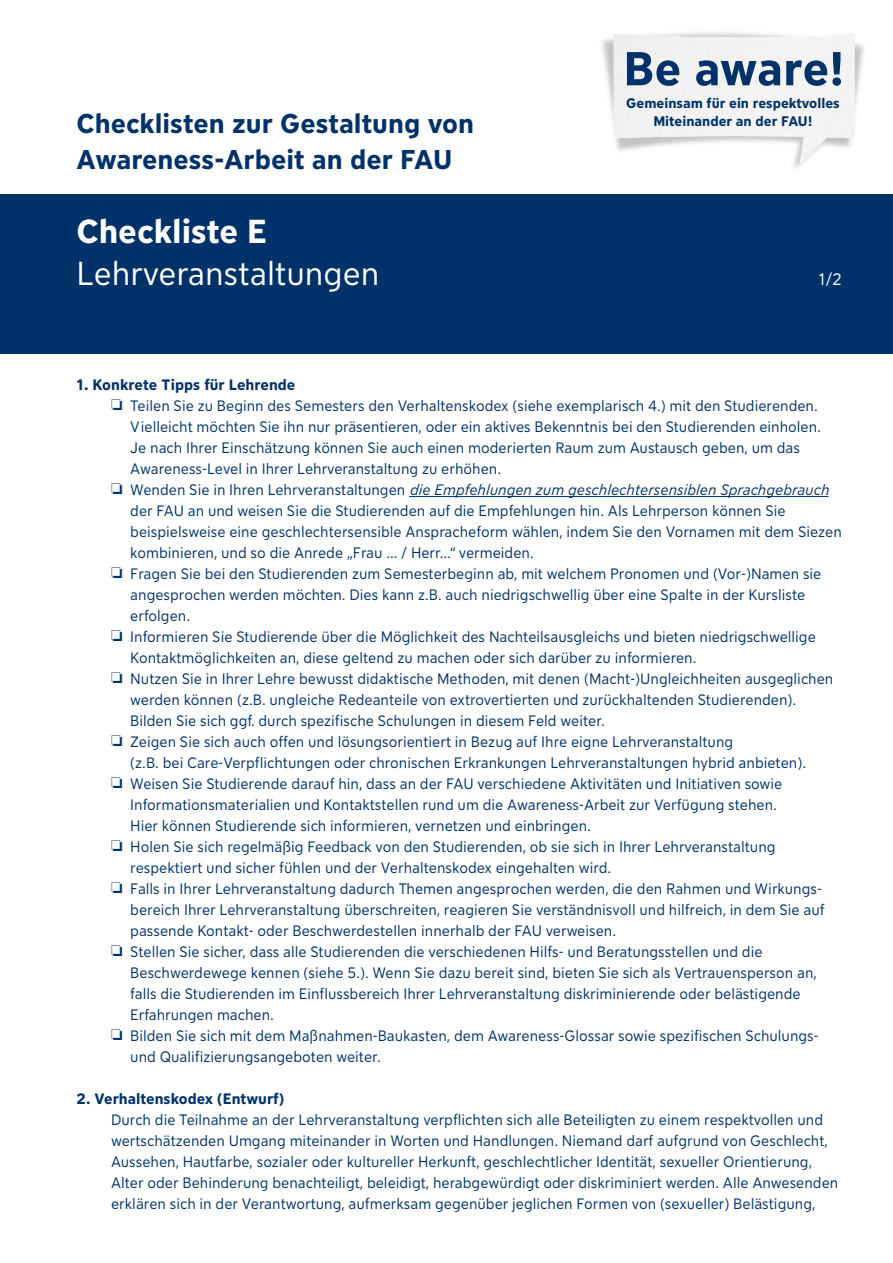
<style>
.page{position:relative;width:893px;height:1263px;background:#fff}
.page>*{position:absolute;margin:0;border:0;box-sizing:border-box;transform-origin:0 0}
.t1{font:33px "FAU Sans";color:#fff}
.t2{font:700 33px "FAU Sans";color:#fff}
.t3{font:700 27px/36px "FAU Sans";color:#003269}
.t4{font:16.5px "FAU Sans";color:#fff}
.t5{font:15px/21px "FAU Sans";color:#003269}
.t6{font:italic 15px "FAU Sans";color:#003269}
.t7{font:700 15px "FAU Sans";color:#003269}
.t8{font:700 13.8px/17.5px "FAU Sans";color:#003269;text-align:center}
.s1{font-style:normal}
</style>
<div class="page">
<div style="left:0;top:194px;width:893px;height:159px;background:#003269"></div>
<hr style="left:409px;top:496px;width:419px;height:1px;background:#003269">
<img style="left:602px;top:32px;width:262px;height:136px">
<svg style="left:614px;top:34px;width:240px;height:130px"></svg>
<h2 class="t3" style="left:77px;top:104px;width:399px">Checklisten zur Gestaltung von<br>Awareness-Arbeit an der FAU</h2>
<p class="t8" style="left:626px;top:94px;width:215px">Gemeinsam für ein respektvolles<br>Miteinander an der FAU!</p>
<h1 class="t2" style="left:77px;top:207px;width:192px">Checkliste E</h1>
<h1 class="t1" style="left:77px;top:250px;width:305px">Lehrveranstaltungen</h1>
<p class="t4" style="left:819px;top:267px;width:25px">1/2</p>
<p class="t7" style="left:77px;top:374px;width:220px">1. Konkrete Tipps für Lehrende</p>
<p class="t5" style="left:111px;top:394px;width:708px">❏ Teilen Sie zu Beginn des Semesters den Verhaltenskodex (siehe exemplarisch 4.) mit den Studierenden.</p>
<p class="t5" style="left:130px;top:415px;width:692px">Vielleicht möchten Sie ihn nur präsentieren, oder ein aktives Bekenntnis bei den Studierenden einholen.</p>
<p class="t5" style="left:130px;top:436px;width:671px">Je nach Ihrer Einschätzung können Sie auch einen moderierten Raum zum Austausch geben, um das</p>
<p class="t5" style="left:130px;top:457px;width:372px">Awareness-Level in Ihrer Lehrveranstaltung zu erhöhen.</p>
<p class="t6" style="left:111px;top:479px;width:719px">❏ <span class="s1">Wenden Sie in Ihren Lehrveranstaltungen</span> die Empfehlungen zum geschlechtersensiblen Sprachgebrauch</p>
<p class="t5" style="left:130px;top:499px;width:657px">der FAU an und weisen Sie die Studierenden auf die Empfehlungen hin. Als Lehrperson können Sie</p>
<p class="t5" style="left:130px;top:520px;width:713px">beispielsweise eine geschlechtersensible Anspracheform wählen, indem Sie den Vornamen mit dem Siezen</p>
<p class="t5" style="left:130px;top:541px;width:405px">kombinieren, und so die Anrede „Frau … / Herr…“ vermeiden.</p>
<p class="t5" style="left:111px;top:562px;width:712px">❏ Fragen Sie bei den Studierenden zum Semesterbeginn ab, mit welchem Pronomen und (Vor-)Namen sie</p>
<p class="t5" style="left:130px;top:583px;width:677px">angesprochen werden möchten. Dies kann z.B. auch niedrigschwellig über eine Spalte in der Kursliste</p>
<p class="t5" style="left:130px;top:604px;width:61px">erfolgen.</p>
<p class="t5" style="left:111px;top:625px;width:706px">❏ Informieren Sie Studierende über die Möglichkeit des Nachteilsausgleichs und bieten niedrigschwellige</p>
<p class="t5" style="left:130px;top:646px;width:568px">Kontaktmöglichkeiten an, diese geltend zu machen oder sich darüber zu informieren.</p>
<p class="t5" style="left:111px;top:667px;width:724px">❏ Nutzen Sie in Ihrer Lehre bewusst didaktische Methoden, mit denen (Macht-)Ungleichheiten ausgeglichen</p>
<p class="t5" style="left:130px;top:688px;width:667px">werden können (z.B. ungleiche Redeanteile von extrovertierten und zurückhaltenden Studierenden).</p>
<p class="t5" style="left:130px;top:709px;width:476px">Bilden Sie sich ggf. durch spezifische Schulungen in diesem Feld weiter.</p>
<p class="t5" style="left:111px;top:730px;width:624px">❏ Zeigen Sie sich auch offen und lösungsorientiert in Bezug auf Ihre eigne Lehrveranstaltung</p>
<p class="t5" style="left:130px;top:751px;width:677px">(z.B. bei Care-Verpflichtungen oder chronischen Erkrankungen Lehrveranstaltungen hybrid anbieten).</p>
<p class="t5" style="left:111px;top:772px;width:673px">❏ Weisen Sie Studierende darauf hin, dass an der FAU verschiedene Aktivitäten und Initiativen sowie</p>
<p class="t5" style="left:130px;top:793px;width:648px">Informationsmaterialien und Kontaktstellen rund um die Awareness-Arbeit zur Verfügung stehen.</p>
<p class="t5" style="left:130px;top:814px;width:462px">Hier können Studierende sich informieren, vernetzen und einbringen.</p>
<p class="t5" style="left:111px;top:835px;width:666px">❏ Holen Sie sich regelmäßig Feedback von den Studierenden, ob sie sich in Ihrer Lehrveranstaltung</p>
<p class="t5" style="left:130px;top:856px;width:482px">respektiert und sicher fühlen und der Verhaltenskodex eingehalten wird.</p>
<p class="t5" style="left:111px;top:877px;width:712px">❏ Falls in Ihrer Lehrveranstaltung dadurch Themen angesprochen werden, die den Rahmen und Wirkungs-</p>
<p class="t5" style="left:130px;top:898px;width:696px">bereich Ihrer Lehrveranstaltung überschreiten, reagieren Sie verständnisvoll und hilfreich, in dem Sie auf</p>
<p class="t5" style="left:130px;top:919px;width:487px">passende Kontakt- oder Beschwerdestellen innerhalb der FAU verweisen.</p>
<p class="t5" style="left:111px;top:940px;width:653px">❏ Stellen Sie sicher, dass alle Studierenden die verschiedenen Hilfs- und Beratungsstellen und die</p>
<p class="t5" style="left:130px;top:961px;width:688px">Beschwerdewege kennen (siehe 5.). Wenn Sie dazu bereit sind, bieten Sie sich als Vertrauensperson an,</p>
<p class="t5" style="left:130px;top:982px;width:672px">falls die Studierenden im Einflussbereich Ihrer Lehrveranstaltung diskriminierende oder belästigende</p>
<p class="t5" style="left:130px;top:1003px;width:145px">Erfahrungen machen.</p>
<p class="t5" style="left:111px;top:1024px;width:709px">❏ Bilden Sie sich mit dem Maßnahmen-Baukasten, dem Awareness-Glossar sowie spezifischen Schulungs-</p>
<p class="t5" style="left:130px;top:1045px;width:252px">und Qualifizierungsangeboten weiter.</p>
<p class="t7" style="left:77px;top:1088px;width:209px">2. Verhaltenskodex (Entwurf)</p>
<p class="t5" style="left:111px;top:1108px;width:729px">Durch die Teilnahme an der Lehrveranstaltung verpflichten sich alle Beteiligten zu einem respektvollen und wertschätzenden Umgang miteinander in Worten und Handlungen. Niemand darf aufgrund von Geschlecht, Aussehen, Hautfarbe, sozialer oder kultureller Herkunft, geschlechtlicher Identität, sexueller Orientierung, Alter oder Behinderung benachteiligt, beleidigt, herabgewürdigt oder diskriminiert werden. Alle Anwesenden erklären sich in der Verantwortung, aufmerksam gegenüber jeglichen Formen von (sexueller) Belästigung,</p>
</div>
